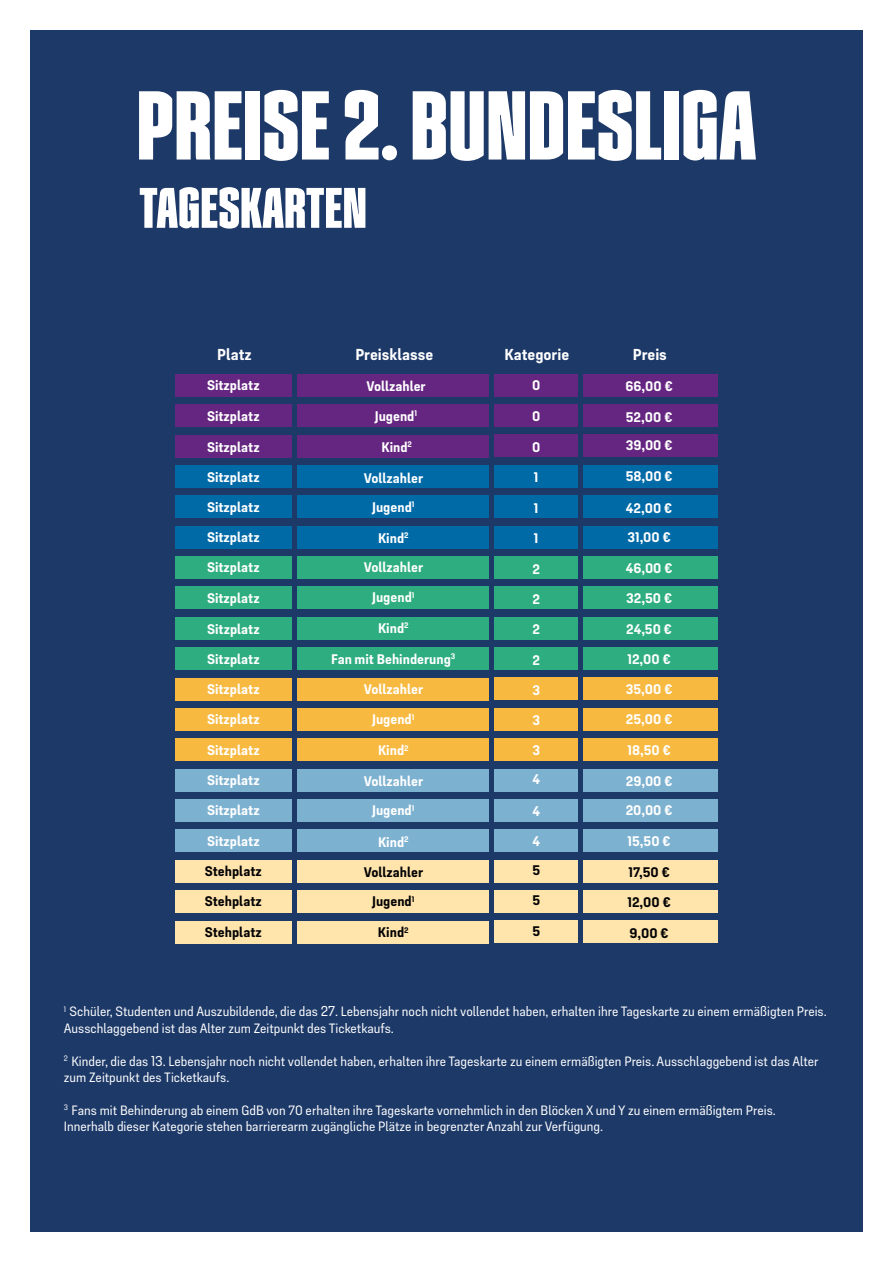
<style>
.page{position:relative;width:893px;height:1263px;background:#fff}
.page>*{position:absolute;margin:0;border:0;box-sizing:border-box;transform-origin:0 0}
.t1{font:900 97.5px "Schalke 04";color:#fff}
.t2{font:900 57px "Schalke 04";color:#fff}
.t3{font:700 15.9px "Schalke 04 Text";color:#fff}
.t4{font:700 13.95px/30.5px "Schalke 04 Text";color:#fff}
.t5{font:700 13.95px/30.3px "Schalke 04 Text";color:#020203;text-align:justify}
.t6{font:13.5px/16.2px "Schalke 04 Text";color:#fff}
.s1{font-size:14.25px}
</style>
<div class="page">
<div style="left:30px;top:30px;width:832px;height:1202px;background:#1d3968"></div>
<div style="left:175px;top:465px;width:116px;height:23px;background:#006aa7"></div>
<div style="left:175px;top:496px;width:116px;height:22px;background:#006aa7"></div>
<div style="left:175px;top:526px;width:116px;height:22px;background:#006aa7"></div>
<div style="left:175px;top:556px;width:116px;height:23px;background:#2ead81"></div>
<div style="left:175px;top:587px;width:116px;height:22px;background:#2ead81"></div>
<div style="left:297px;top:465px;width:192px;height:23px;background:#006aa7"></div>
<div style="left:297px;top:496px;width:192px;height:22px;background:#006aa7"></div>
<div style="left:297px;top:526px;width:192px;height:22px;background:#006aa7"></div>
<div style="left:297px;top:556px;width:192px;height:23px;background:#2ead81"></div>
<div style="left:297px;top:587px;width:192px;height:22px;background:#2ead81"></div>
<div style="left:495px;top:465px;width:83px;height:22px;background:#006aa7"></div>
<div style="left:495px;top:495px;width:83px;height:23px;background:#006aa7"></div>
<div style="left:495px;top:526px;width:83px;height:22px;background:#006aa7"></div>
<div style="left:495px;top:556px;width:83px;height:22px;background:#2ead81"></div>
<div style="left:495px;top:587px;width:83px;height:22px;background:#2ead81"></div>
<div style="left:583px;top:465px;width:135px;height:22px;background:#006aa7"></div>
<div style="left:175px;top:435px;width:116px;height:22px;background:#652681"></div>
<div style="left:297px;top:435px;width:192px;height:22px;background:#652681"></div>
<div style="left:495px;top:435px;width:83px;height:22px;background:#652681"></div>
<div style="left:583px;top:435px;width:135px;height:22px;background:#652681"></div>
<div style="left:175px;top:405px;width:116px;height:22px;background:#652681"></div>
<div style="left:297px;top:405px;width:192px;height:22px;background:#652681"></div>
<div style="left:495px;top:404px;width:83px;height:23px;background:#652681"></div>
<div style="left:583px;top:404px;width:135px;height:23px;background:#652681"></div>
<div style="left:175px;top:374px;width:116px;height:22px;background:#652681"></div>
<div style="left:297px;top:374px;width:192px;height:22px;background:#652681"></div>
<div style="left:495px;top:374px;width:83px;height:22px;background:#652681"></div>
<div style="left:583px;top:374px;width:135px;height:22px;background:#652681"></div>
<div style="left:583px;top:495px;width:135px;height:23px;background:#006aa7"></div>
<div style="left:583px;top:526px;width:135px;height:22px;background:#006aa7"></div>
<div style="left:583px;top:556px;width:135px;height:22px;background:#2ead81"></div>
<div style="left:583px;top:587px;width:135px;height:22px;background:#2ead81"></div>
<div style="left:175px;top:617px;width:116px;height:22px;background:#2ead81"></div>
<div style="left:175px;top:648px;width:116px;height:22px;background:#2ead81"></div>
<div style="left:175px;top:678px;width:116px;height:22px;background:#f7b940"></div>
<div style="left:175px;top:708px;width:116px;height:23px;background:#f7b940"></div>
<div style="left:297px;top:617px;width:192px;height:22px;background:#2ead81"></div>
<div style="left:297px;top:648px;width:192px;height:22px;background:#2ead81"></div>
<div style="left:297px;top:678px;width:192px;height:22px;background:#f7b940"></div>
<div style="left:297px;top:708px;width:192px;height:23px;background:#f7b940"></div>
<div style="left:495px;top:617px;width:83px;height:22px;background:#2ead81"></div>
<div style="left:495px;top:647px;width:83px;height:23px;background:#2ead81"></div>
<div style="left:495px;top:678px;width:83px;height:22px;background:#f7b940"></div>
<div style="left:495px;top:708px;width:83px;height:22px;background:#f7b940"></div>
<div style="left:583px;top:617px;width:135px;height:22px;background:#2ead81"></div>
<div style="left:583px;top:647px;width:135px;height:23px;background:#2ead81"></div>
<div style="left:583px;top:678px;width:135px;height:22px;background:#f7b940"></div>
<div style="left:583px;top:708px;width:135px;height:22px;background:#f7b940"></div>
<div style="left:175px;top:739px;width:116px;height:22px;background:#f7b940"></div>
<div style="left:175px;top:769px;width:116px;height:22px;background:#7db1d0"></div>
<div style="left:175px;top:799px;width:116px;height:23px;background:#7db1d0"></div>
<div style="left:175px;top:830px;width:116px;height:22px;background:#7db1d0"></div>
<div style="left:297px;top:739px;width:192px;height:22px;background:#f7b940"></div>
<div style="left:297px;top:769px;width:192px;height:22px;background:#7db1d0"></div>
<div style="left:297px;top:799px;width:192px;height:23px;background:#7db1d0"></div>
<div style="left:297px;top:830px;width:192px;height:22px;background:#7db1d0"></div>
<div style="left:495px;top:738px;width:83px;height:23px;background:#f7b940"></div>
<div style="left:495px;top:769px;width:83px;height:22px;background:#7db1d0"></div>
<div style="left:495px;top:799px;width:83px;height:22px;background:#7db1d0"></div>
<div style="left:495px;top:830px;width:83px;height:22px;background:#7db1d0"></div>
<div style="left:583px;top:738px;width:135px;height:23px;background:#f7b940"></div>
<div style="left:583px;top:769px;width:135px;height:22px;background:#7db1d0"></div>
<div style="left:583px;top:799px;width:135px;height:22px;background:#7db1d0"></div>
<div style="left:583px;top:830px;width:135px;height:22px;background:#7db1d0"></div>
<div style="left:175px;top:860px;width:116px;height:22px;background:#ffe4ac"></div>
<div style="left:175px;top:890px;width:116px;height:23px;background:#ffe4ac"></div>
<div style="left:175px;top:921px;width:116px;height:22px;background:#ffe4ac"></div>
<div style="left:297px;top:860px;width:192px;height:22px;background:#ffe4ac"></div>
<div style="left:297px;top:890px;width:192px;height:23px;background:#ffe4ac"></div>
<div style="left:297px;top:921px;width:192px;height:22px;background:#ffe4ac"></div>
<div style="left:495px;top:860px;width:83px;height:22px;background:#ffe4ac"></div>
<div style="left:495px;top:890px;width:83px;height:23px;background:#ffe4ac"></div>
<div style="left:495px;top:921px;width:83px;height:22px;background:#ffe4ac"></div>
<div style="left:583px;top:860px;width:135px;height:22px;background:#ffe4ac"></div>
<div style="left:583px;top:890px;width:135px;height:23px;background:#ffe4ac"></div>
<div style="left:583px;top:921px;width:135px;height:22px;background:#ffe4ac"></div>
<h1 class="t1" style="left:137px;top:74px;width:621px">PREISE 2. BUNDESLIGA</h1>
<h2 class="t2" style="left:139px;top:178px;width:229px">TAGESKARTEN</h2>
<p class="t3" style="left:217px;top:344px;width:36px">Platz</p>
<p class="t3" style="left:355px;top:344px;width:79px">Preisklasse</p>
<p class="t3" style="left:504px;top:344px;width:66px">Kategorie</p>
<p class="t4" style="left:207px;top:370px;width:54px">Sitzplatz</p>
<p class="t4" style="left:207px;top:401px;width:54px">Sitzplatz</p>
<p class="t4" style="left:207px;top:432px;width:54px">Sitzplatz</p>
<p class="t4" style="left:366px;top:371px;width:61px;line-height:29.7px;text-align:center">Vollzahler<br>Jugend<sup>1</sup></p>
<p class="t4" style="left:381px;top:431px;width:32px">Kind<sup>2</sup></p>
<p class="t4" style="left:207px;top:462px;width:54px;line-height:30px;text-align:justify">Sitzplatz Sitzplatz Sitzplatz</p>
<p class="t4" style="left:364px;top:463px;width:61px;line-height:29.2px;text-align:center">Vollzahler<br>Jugend<sup>1</sup></p>
<p class="t4" style="left:378px;top:523px;width:32px">Kind<sup>2</sup></p>
<p class="t4" style="left:207px;top:552px;width:54px">Sitzplatz<br>Sitzplatz</p>
<p class="t4" style="left:364px;top:553px;width:61px;line-height:30px;text-align:center">Vollzahler<br>Jugend<sup>1</sup></p>
<p class="t4" style="left:207px;top:614px;width:54px;line-height:29.8px">Sitzplatz<br>Sitzplatz</p>
<p class="t4" style="left:378px;top:613px;width:32px">Kind<sup>2</sup></p>
<p class="t4" style="left:331px;top:644px;width:126px">Fan mit Behinderung<sup>3</sup></p>
<p class="t4" style="left:207px;top:674px;width:54px">Sitzplatz</p>
<p class="t4" style="left:364px;top:674px;width:61px">Vollzahler</p>
<p class="t4" style="left:207px;top:704px;width:54px">Sitzplatz</p>
<p class="t4" style="left:372px;top:704px;width:44px">Jugend<sup>1</sup></p>
<p class="t4" style="left:207px;top:735px;width:54px">Sitzplatz</p>
<p class="t4" style="left:378px;top:735px;width:32px">Kind<sup>2</sup></p>
<p class="t4" style="left:207px;top:765px;width:54px">Sitzplatz</p>
<p class="t4" style="left:364px;top:766px;width:61px">Vollzahler</p>
<p class="t4" style="left:207px;top:795px;width:54px">Sitzplatz</p>
<p class="t4" style="left:372px;top:795px;width:44px">Jugend<sup>1</sup></p>
<p class="t4" style="left:207px;top:826px;width:54px">Sitzplatz</p>
<p class="t4" style="left:378px;top:827px;width:32px">Kind<sup>2</sup></p>
<p class="t5" style="left:205px;top:856px;width:58px;line-height:29.8px">Stehplatz<br>Stehplatz</p>
<p class="t5" style="left:364px;top:857px;width:61px;line-height:29.8px;text-align:center">Vollzahler<br>Jugend<sup>1</sup></p>
<p class="t5" style="left:205px;top:917px;width:58px">Stehplatz</p>
<p class="t5" style="left:378px;top:917px;width:32px">Kind<sup>2</sup></p>
<p class="t4" style="left:532px;top:370px;width:10px">0<br>0<br>0<br>1<br>1<br>1<br>2<br>2<br>2<br>2<br>3<br>3<br>3</p>
<p class="t4" style="left:532px;top:764px;width:9px">4</p>
<p class="t4" style="left:532px;top:796px;width:9px">4<br>4</p>
<p class="t5" style="left:532px;top:855px;width:9px">5<br>5<br>5</p>
<p class="t3" style="left:633px;top:344px;width:36px">Preis</p>
<p class="t4" style="left:625px;top:371px;width:49px">66,00 €<br>52,00 €</p>
<p class="t4" style="left:626px;top:429px;width:48px">39,00 €</p>
<p class="t4" style="left:626px;top:461px;width:49px">58,00 €</p>
<p class="t4" style="left:626px;top:493px;width:48px;line-height:29.2px">42,00 €<br>31,00 €</p>
<p class="t4" style="left:626px;top:553px;width:48px">46,00 €<br>32,50 €<br>24,50 €<br>12,00 €<br>35,00 €<br>25,00 €<br>18,50 €</p>
<p class="t4" style="left:626px;top:767px;width:48px;line-height:29px">29,00 €<br>20,00 €</p>
<p class="t4" style="left:628px;top:825px;width:45px">15,50 €</p>
<p class="t5" style="left:627px;top:857px;width:45px">17,50 € 12,00 € 9,00 €</p>
<p class="t6" style="left:64px;top:1004px;width:764px"><sup>1</sup> Schüler, Studenten und Auszubildende, die das <span class="s1">27</span>. Lebensjahr noch nicht vollendet haben, erhalten ihre Tageskarte zu einem ermäßigten Preis.<br>Ausschlaggebend ist das Alter zum Zeitpunkt des Ticketkaufs.</p>
<p class="t6" style="left:64px;top:1053px;width:756px"><sup>2</sup> Kinder, die das <span class="s1">13</span>. Lebensjahr noch nicht vollendet haben, erhalten ihre Tageskarte zu einem ermäßigten Preis. Ausschlaggebend ist das Alter zum Zeitpunkt des Ticketkaufs.</p>
<p class="t6" style="left:64px;top:1102px;width:714px"><sup>3</sup> Fans mit Behinderung ab einem GdB von 70 erhalten ihre Tageskarte vornehmlich in den Blöcken X und Y zu einem ermäßigtem Preis.<br>Innerhalb dieser Kategorie stehen barrierearm zugängliche Plätze in begrenzter Anzahl zur Verfügung.</p>
</div>
